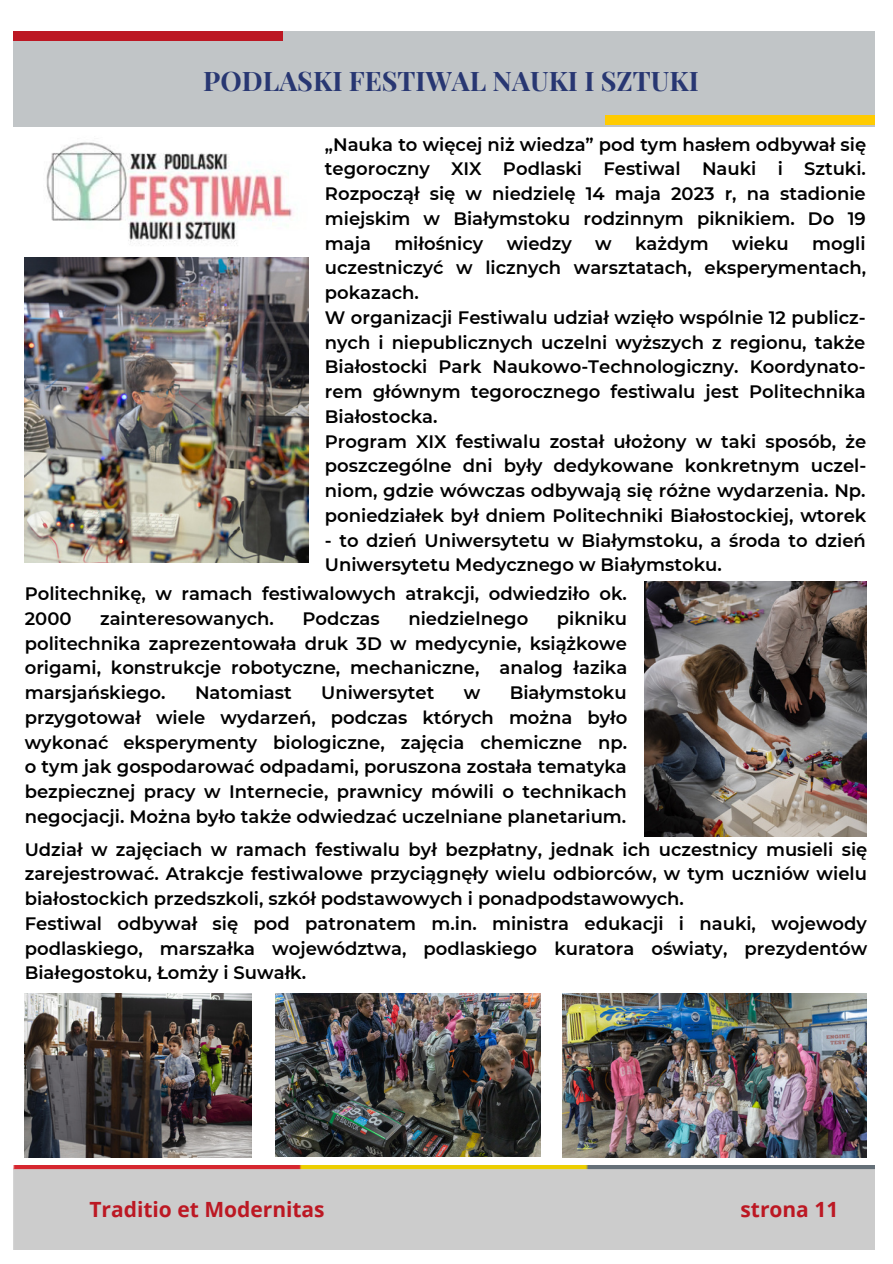
<style>
.page{position:relative;width:893px;height:1264px;background:#fff}
.page>*{position:absolute;margin:0;border:0;box-sizing:border-box;transform-origin:0 0}
.t1{font:700 27px "Playfair Display";color:#283772}
.t2{font:700 21px "Open Sans";color:#bc1823}
.t3{font:600 18px/24.8px "Montserrat";color:#000;text-align:justify}
</style>
<div class="page">
<div style="left:13px;top:1165px;width:861px;height:84px;background:#ccc"></div>
<img style="left:13px;top:126px;width:415px;height:327px">
<div style="left:13px;top:31px;width:861px;height:95px;background:#c1c5c7"></div>
<div style="left:13px;top:32px;width:270px;height:9px;background:#bc1823"></div>
<div style="left:604px;top:115px;width:270px;height:9px;background:#ffcb00"></div>
<img style="left:25px;top:257px;width:283px;height:305px">
<img style="left:645px;top:581px;width:221px;height:255px">
<img style="left:25px;top:993px;width:227px;height:164px">
<img style="left:562px;top:993px;width:304px;height:164px">
<img style="left:275px;top:993px;width:266px;height:163px">
<p class="t1" style="left:203px;top:62px;width:497px">PODLASKI FESTIWAL NAUKI I SZTUKI</p>
<p class="t3" style="left:325px;top:132px;width:542px">„Nauka to więcej niż wiedza” pod tym hasłem odbywał się tegoroczny XIX Podlaski Festiwal Nauki i Sztuki.<br>Rozpoczął się w niedzielę 14 maja 2023 r, na stadionie miejskim w Białymstoku rodzinnym piknikiem. Do 19 maja</p>
<p class="t3" style="left:325px;top:231px;width:542px;text-indent:487px">mogli uczestniczyć w licznych warsztatach, eksperymentach, pokazach.</p>
<p class="t3" style="left:325px;top:305px;width:542px">W organizacji Festiwalu udział wzięło wspólnie 12 publicz&shy;nych i niepublicznych uczelni wyższych z regionu, także Białostocki Park Naukowo-Technologiczny. Koordynato&shy;rem głównym tegorocznego festiwalu jest Politechnika Białostocka.</p>
<p class="t3" style="left:325px;top:428px;width:543px">Program XIX festiwalu został ułożony w taki sposób, że poszczególne dni były dedykowane konkretnym uczel&shy;niom, gdzie wówczas odbywają się różne wydarzenia. Np. poniedziałek był dniem Politechniki Białostockiej, wtorek</p>
<p class="t3" style="left:325px;top:527px;width:542px">- to dzień Uniwersytetu w Białymstoku, a środa to dzień<br>Uniwersytetu Medycznego w Białymstoku.</p>
<p class="t3" style="left:25px;top:581px;width:603px">Politechnikę, w ramach festiwalowych atrakcji, odwiedziło ok.<br>2000</p>
<p class="t3" style="left:394px;top:231px;width:90px">miłośnicy</p>
<p class="t3" style="left:506px;top:231px;width:67px">wiedzy</p>
<p class="t3" style="left:595px;top:231px;width:18px">w</p>
<p class="t3" style="left:635px;top:231px;width:75px">każdym</p>
<p class="t3" style="left:732px;top:231px;width:58px">wieku</p>
<p class="t3" style="left:25px;top:606px;width:604px;text-indent:532px">pikniku politechnika zaprezentowała druk 3D w medycynie, książkowe origami, konstrukcje robotyczne, mechaniczne, analog łazika marsjańskiego.</p>
<p class="t3" style="left:100px;top:606px;width:175px">zainteresowanych.</p>
<p class="t3" style="left:302px;top:606px;width:79px">Podczas</p>
<p class="t3" style="left:408px;top:606px;width:121px">niedzielnego</p>
<p class="t3" style="left:25px;top:680px;width:604px;text-indent:485px">Białymstoku przygotował wiele wydarzeń, podczas których można było wykonać eksperymenty biologiczne, zajęcia chemiczne np. o tym jak gospodarować odpadami, poruszona została tematyka bezpiecznej pracy w Internecie, prawnicy mówili o technikach negocjacji. Można było także odwiedzać uczelniane planetarium.</p>
<p class="t3" style="left:25px;top:836px;width:844px">Udział w zajęciach w ramach festiwalu był bezpłatny, jednak ich uczestnicy musieli się zarejestrować. Atrakcje festiwalowe przyciągnęły wielu odbiorców, w tym uczniów wielu białostockich przedszkoli, szkół podstawowych i ponadpodstawowych.</p>
<p class="t3" style="left:25px;top:911px;width:844px">Festiwal odbywał się pod patronatem m.in. ministra edukacji i nauki, wojewody podlaskiego, marszałka województwa, podlaskiego kuratora oświaty, prezydentów Białegostoku, Łomży i Suwałk.</p>
<p class="t3" style="left:195px;top:680px;width:98px">Natomiast</p>
<p class="t3" style="left:321px;top:680px;width:115px">Uniwersytet</p>
<p class="t3" style="left:463px;top:680px;width:18px">w</p>
<p class="t2" style="left:89px;top:1194px;width:237px">Traditio et Modernitas</p>
<p class="t2" style="left:740px;top:1194px;width:99px">strona 11</p>
</div>
